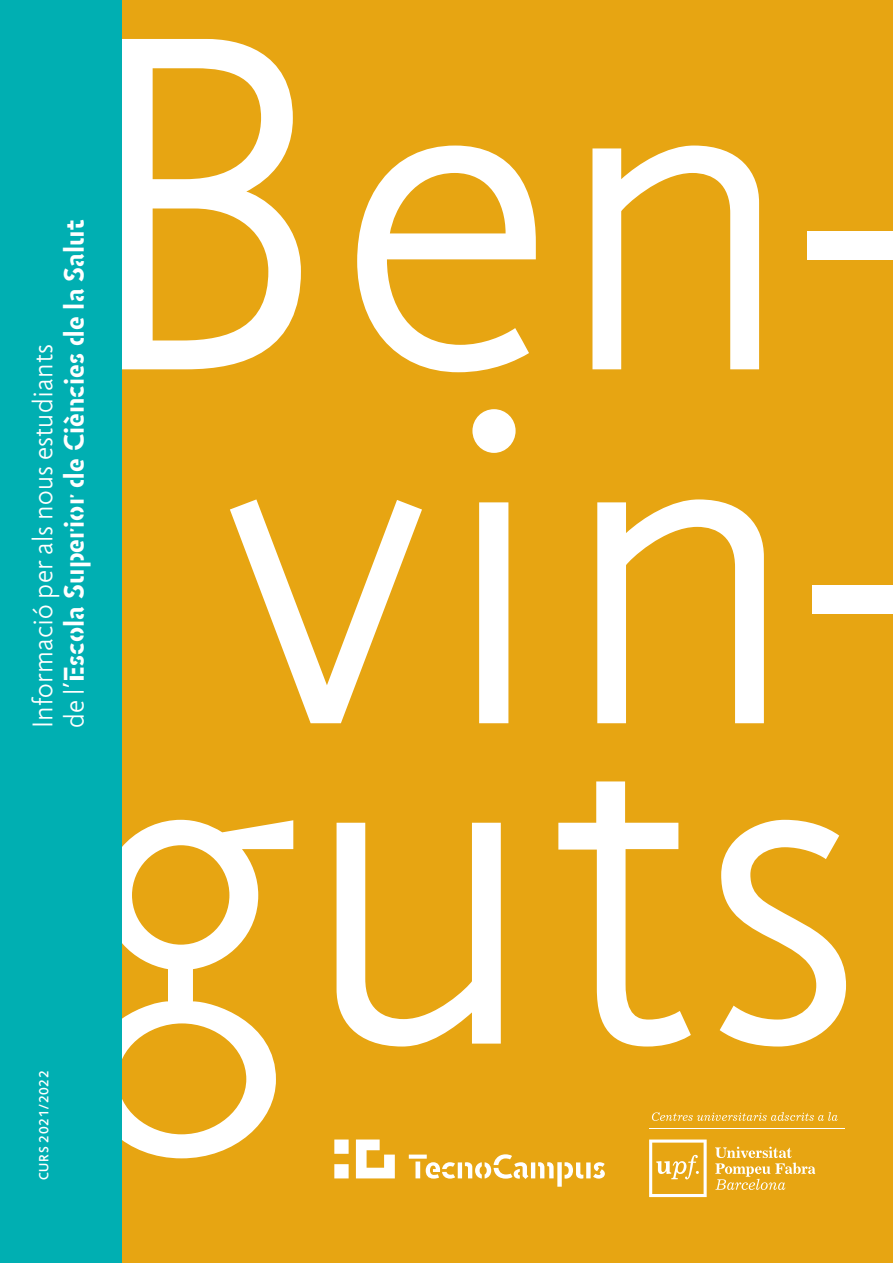
<style>
.page{position:relative;width:893px;height:1263px;background:#e7a512}
.page>*{position:absolute;margin:0;border:0;box-sizing:border-box;transform-origin:0 0}
.t1{font:300 480.15px/353.9px "Jigsaw";letter-spacing:.01em;color:#fff}
.t2{font:700 28.8px "Jigsaw Stencil";letter-spacing:.01em;color:#fff}
.t3{font:300 28.8px "Jigsaw";letter-spacing:.01em;color:#fff}
.t4{font:500 13.5px "Jigsaw";letter-spacing:.05em;color:#fff}
.s1{font-family:"Jigsaw";font-weight:300}
</style>
<div class="page">
<svg style="left:409px;top:1154px;width:196px;height:33px"></svg>
<svg style="left:334px;top:1139px;width:61px;height:39px"></svg>
<svg style="left:652px;top:1112px;width:186px;height:9px"></svg>
<hr style="left:649px;top:1128px;width:196px;height:1px;background:#fff">
<svg style="left:649px;top:1139px;width:166px;height:58px"></svg>
<div style="left:0;top:0;width:121px;height:1263px;background:#00afb2"></div>
<p class="t2" style="left:57px;top:728px;width:510px;rotate:-90deg"><span class="s1">de l’</span>Escola Superior de Ciències de la Salut</p>
<p class="t3" style="left:27px;top:728px;width:386px;rotate:-90deg">Informació per als nous estudiants</p>
<h1 class="t1" style="left:79px;top:48px;width:869px">Ben&shy;vin-</h1>
<p class="t4" style="left:36px;top:1180px;width:111px;rotate:-90deg">CURS 2021/2022</p>
<h1 class="t1" style="left:79px;top:722px;width:789px">guts</h1>
</div>
